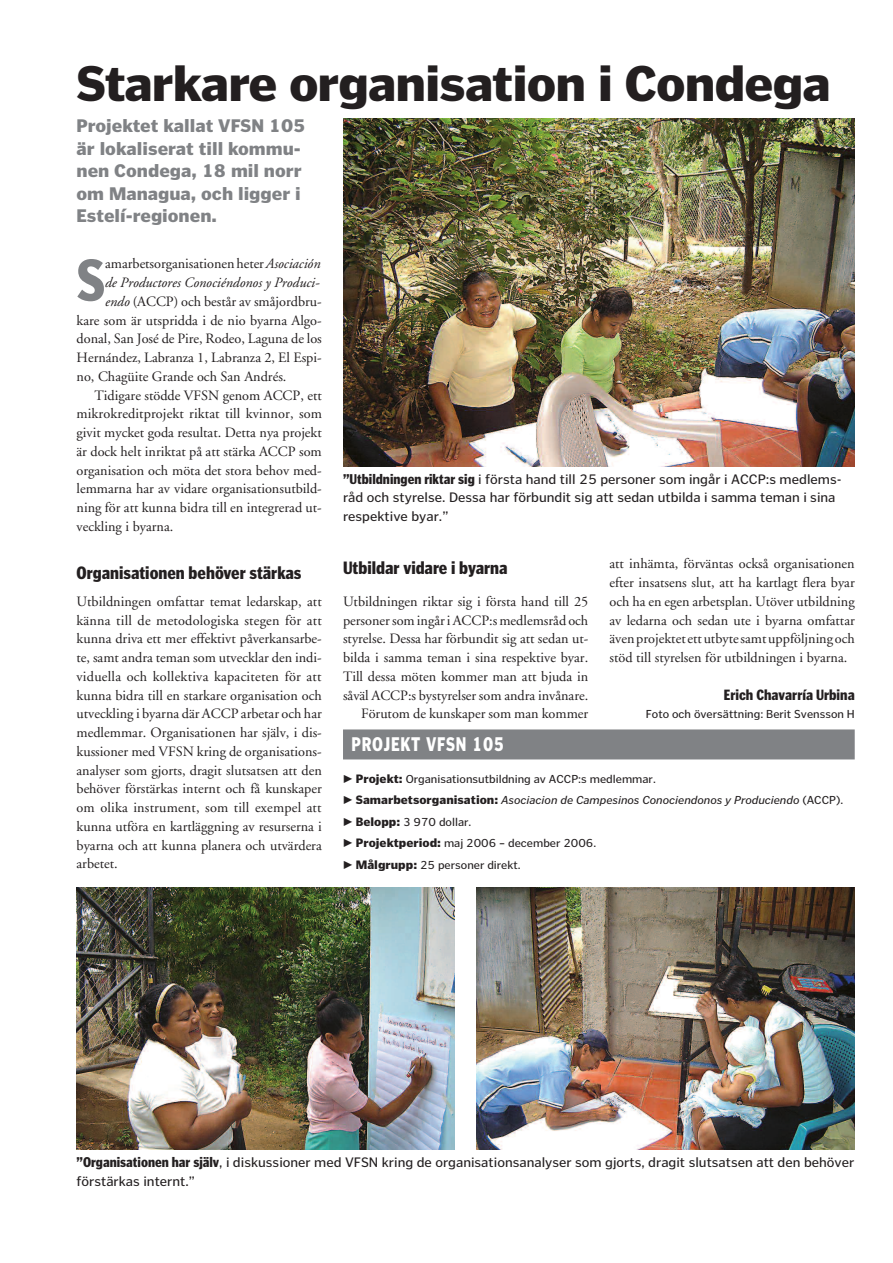
<style>
.page{position:relative;width:893px;height:1263px;background:#fff}
.page>*{position:absolute;margin:0;border:0;box-sizing:border-box;transform-origin:0 0}
.t1{font:59.85px "Poynter Cond Xtra TT";color:#808285}
.t2{font:49.5px "Poynter Xtra TT";letter-spacing:-.02em;color:#231f20}
.t3{font:19.5px "Poynter Xtra TT";letter-spacing:.05em;color:#fff;scale:.77 1}
.t4{font:18px/22.5px "Poynter Xtra TT";color:#808285}
.t5{font:18px "Poynter Cond Xtra TT";color:#231f20}
.t6{font:15px "Poynter Cond Xtra TT";color:#231f20}
.t7{font:14.25px/18.8px "Adobe Garamond";color:#231f20;text-align:justify}
.t8{font:14.25px/18.8px "Poynter TT";color:#231f20}
.t9{font:italic 14.25px "Adobe Garamond";color:#231f20}
.t10{font:12px "Poynter TT";color:#231f20}
.t11{font:italic 12px "Poynter TT";color:#231f20}
.s1{font-style:italic}
.s2{font-family:"Poynter Cond Xtra TT"}
.s3{font-family:"Poynter Xtra TT"}
.s4{font-style:normal}
.s5{font-family:"Poynter Xtra TT";font-style:normal}
</style>
<div class="page">
<div style="left:343px;top:729px;width:512px;height:30px;background:#808285"></div>
<img style="left:77px;top:887px;width:378px;height:263px">
<img style="left:476px;top:887px;width:379px;height:263px">
<img style="left:343px;top:118px;width:512px;height:348px">
<h2 class="t2" style="left:77px;top:55px;width:756px">Starkare organisation i Condega</h2>
<p class="t4" style="left:77px;top:115px;width:230px">Projektet kallat VFSN 105 är lokaliserat till kommu&shy;nen Condega, 18 mil norr om Managua, och ligger i<br>Estelí-regionen.</p>
<h1 class="t1" style="left:77px;top:245px;width:30px">S</h1>
<p class="t7" style="left:105px;top:256px;width:217px">amarbetsorganisationen heter <span class="s1">Asociación</span></p>
<p class="t9" style="left:105px;top:277px;width:216px">de Productores Conociéndonos y Produci-</p>
<p class="t7" style="left:105px;top:293px;width:218px"><span class="s1">endo</span> (ACCP) och består av småjordbru-</p>
<p class="t7" style="left:77px;top:312px;width:247px">kare som är utspridda i de nio byarna Algo-</p>
<p class="t7" style="left:77px;top:331px;width:247px">donal, San José de Pire, Rodeo, Laguna de los</p>
<p class="t7" style="left:77px;top:349px;width:247px">Hernández, Labranza 1, Labranza 2, El Espi-</p>
<p class="t7" style="left:77px;top:368px;width:211px">no, Chagüite Grande och San Andrés.</p>
<p class="t7" style="left:95px;top:387px;width:229px">Tidigare stödde VFSN genom ACCP, ett</p>
<p class="t7" style="left:77px;top:406px;width:247px">mikrokreditprojekt riktat till kvinnor, som</p>
<p class="t7" style="left:77px;top:424px;width:247px">givit mycket goda resultat. Detta nya projekt</p>
<p class="t7" style="left:77px;top:443px;width:247px">är dock helt inriktat på att stärka ACCP som</p>
<p class="t7" style="left:77px;top:462px;width:247px">organisation och möta det stora behov med-</p>
<p class="t7" style="left:77px;top:481px;width:247px">lemmarna har av vidare organisationsutbild-</p>
<p class="t7" style="left:77px;top:499px;width:247px">ning för att kunna bidra till en integrerad ut-</p>
<p class="t7" style="left:77px;top:518px;width:98px">veckling i byarna.</p>
<p class="t5" style="left:77px;top:562px;width:226px">Organisationen behöver stärkas</p>
<p class="t7" style="left:77px;top:593px;width:247px">Utbildningen omfattar temat ledarskap, att känna till de metodologiska stegen för att kunna driva ett mer effektivt påverkansarbe&shy;te, samt andra teman som utvecklar den indi&shy;viduella och kollektiva kapaciteten för att kunna bidra till en starkare organisation och utveckling i byarna där ACCP arbetar och har medlemmar. Organisationen har själv, i dis&shy;kussioner med VFSN kring de organisations&shy;analyser som gjorts, dragit slutsatsen att den behöver förstärkas internt och få kunskaper om olika instrument, som till exempel att kunna utföra en kartläggning av resurserna i byarna och att kunna planera och utvärdera arbetet.</p>
<p class="t8" style="left:343px;top:469px;width:500px"><span class="s2">”Utbildningen riktar sig</span> i första hand till 25 personer som ingår i ACCP:s medlems&shy;råd och styrelse. Dessa har förbundit sig att sedan utbilda i samma teman i sina respektive byar.”</p>
<p class="t5" style="left:343px;top:557px;width:166px">Utbildar vidare i byarna</p>
<p class="t7" style="left:343px;top:593px;width:247px;text-align:right">Utbildningen riktar sig i första hand till 25 personer som ingår i ACCP:s medlemsråd och styrelse. Dessa har förbundit sig att sedan ut&shy;bilda i samma teman i sina respektive byar.<br>Till dessa möten kommer man att bjuda in såväl ACCP:s bystyrelser som andra invånare.<br>Förutom de kunskaper som man kommer</p>
<p class="t7" style="left:609px;top:556px;width:247px">att inhämta, förväntas också organisationen efter insatsens slut, att ha kartlagt flera byar och ha en egen arbetsplan. Utöver utbildning av ledarna och sedan ute i byarna omfattar även projektet ett utbyte samt uppföljning och stöd till styrelsen för utbildningen i byarna.</p>
<p class="t6" style="left:724px;top:686px;width:132px">Erich Chavarría Urbina</p>
<p class="t10" style="left:646px;top:707px;width:210px">Foto och översättning: Berit Svensson H</p>
<h3 class="t3" style="left:351px;top:733px;width:200px">PROJEKT VFSN 105</h3>
<p class="t10" style="left:343px;top:772px;width:314px">• <span class="s3">Projekt:</span> Organisationsutbildning av ACCP:s medlemmar.</p>
<p class="t11" style="left:343px;top:793px;width:502px"><span class="s4">•</span> <span class="s5">Samarbetsorganisation:</span> Asociacion de Campesinos Conociendonos y Produciendo <span class="s4">(ACCP).</span></p>
<p class="t10" style="left:343px;top:815px;width:130px">• <span class="s3">Belopp:</span> 3 970 dollar.</p>
<p class="t10" style="left:343px;top:836px;width:255px">• <span class="s3">Projektperiod:</span> maj 2006 – december 2006.</p>
<p class="t10" style="left:343px;top:857px;width:179px">• <span class="s3">Målgrupp:</span> 25 personer direkt.</p>
<p class="t8" style="left:77px;top:1152px;width:779px"><span class="s2">”Organisationen har själv</span>, i diskussioner med VFSN kring de organisationsanalyser som gjorts, dragit slutsatsen att den behöver förstärkas internt.”</p>
</div>
